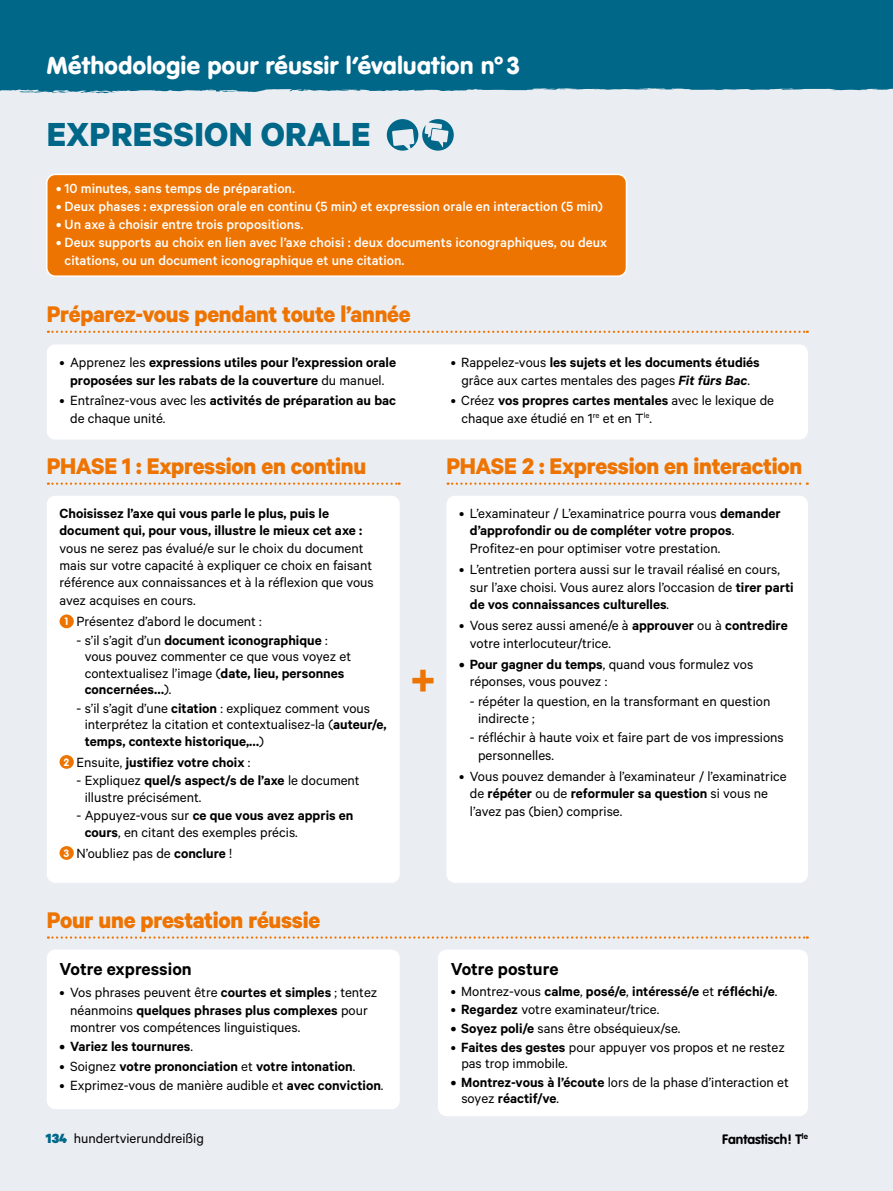
<style>
.page{position:relative;width:893px;height:1191px;background:#eaeef3}
.page>*{position:absolute;margin:0;border:0;box-sizing:border-box;transform-origin:0 0}
.t1{font:700 48px "Calibre";color:#ee7402}
.BAC_T1{font:700 37.5px "Calibre";letter-spacing:.01em;color:#006789}
.BAC_T2{font:700 25.5px "Calibre";letter-spacing:-.01em;color:#ee7402}
.t2{font:900 24px "VAG Rounded Std";letter-spacing:.02em;color:#fff}
.BAC_T3{font:600 19.5px "Calibre";color:#000}
.BAC_text_enunciado{font:15px/17.2px "Calibre";color:#000}
.BAC_list_123{font:15px/16.5px "Calibre";color:#000}
.BAC_lista_caja_naran{font:500 15px/18px "Calibre";color:#fff}
.BAC_list_123-2{font:600 15px/18px "Calibre";color:#000;text-align:center}
.footer_number_page{font:15px "Calibre";color:#000}
.t3{font:700 13.5px "VAG Rounded Std";color:#000}
.t4{font:700 10.5px "VAG Rounded Std";color:#fff}
.s1{font-weight:400}
.s2{font-weight:600}
.s3{font-weight:600;font-style:italic}
.s4{font-weight:900;color:#006789}
</style>
<div class="page">
<div style="left:0;top:0;width:893px;height:93px;background:#006789"></div>
<svg style="left:387px;top:119px;width:67px;height:32px"></svg>
<div style="left:47px;top:174px;width:579px;height:102px;background:#ee7402;border-radius:9px"></div>
<div style="left:46px;top:174px;width:581px;height:103px;border:2px solid #fff;border-radius:9px"></div>
<svg style="left:48px;top:331px;width:760px;height:2px"></svg>
<div style="left:47px;top:344px;width:761px;height:95px;background:#fff;border-radius:9px"></div>
<div style="left:47px;top:496px;width:353px;height:386px;background:#fff;border-radius:9px"></div>
<div style="left:60px;top:614px;width:14px;height:14px;background:#ee7402;border-radius:50%"></div>
<div style="left:60px;top:755px;width:14px;height:14px;background:#ee7402;border-radius:50%"></div>
<div style="left:60px;top:846px;width:14px;height:14px;background:#ee7402;border-radius:50%"></div>
<div style="left:446px;top:496px;width:362px;height:386px;background:#fff;border-radius:9px"></div>
<svg style="left:48px;top:482px;width:352px;height:3px"></svg>
<svg style="left:48px;top:936px;width:760px;height:2px"></svg>
<svg style="left:448px;top:482px;width:360px;height:3px"></svg>
<div style="left:47px;top:949px;width:353px;height:160px;background:#fff;border-radius:9px"></div>
<div style="left:438px;top:949px;width:370px;height:167px;background:#fff;border-radius:9px"></div>
<h3 class="t2" style="left:47px;top:51px;width:474px">Méthodologie pour réussir l’évaluation nº 3</h3>
<p class="BAC_T1" style="left:47px;top:112px;width:325px">EXPRESSION ORALE</p>
<p class="BAC_lista_caja_naran" style="left:56px;top:179px;width:240px">• 10 minutes, sans temps de préparation.</p>
<p class="BAC_lista_caja_naran" style="left:56px;top:197px;width:548px">• Deux phases : expression orale en continu (5 min) et expression orale en interaction (5 min)</p>
<p class="BAC_lista_caja_naran" style="left:56px;top:215px;width:249px">• Un axe à choisir entre trois propositions.</p>
<p class="BAC_lista_caja_naran" style="left:65px;top:233px;width:544px;text-indent:-9px">• Deux supports au choix en lien avec l’axe choisi : deux documents iconographiques, ou deux citations, ou un document iconographique et une citation.</p>
<p class="BAC_T2" style="left:47px;top:298px;width:365px">Préparez-vous pendant toute l’année</p>
<p class="BAC_list_123-2" style="left:60px;top:353px;width:338px"><span class="s1">• Apprenez les</span> expressions utiles pour l’expression orale proposées sur les rabats de la couverture <span class="s1">du manuel.</span></p>
<p class="BAC_text_enunciado" style="left:70px;top:391px;width:327px;line-height:18px;text-indent:-11px">• Entraînez-vous avec les <span class="s2">activités de préparation au bac </span>de chaque unité.</p>
<p class="BAC_text_enunciado" style="left:451px;top:353px;width:311px;line-height:18px;text-align:center">• Rappelez-vous <span class="s2">les sujets et les documents étudiés </span>grâce aux cartes mentales des pages <span class="s3">Fit fürs Bac</span>.</p>
<p class="BAC_text_enunciado" style="left:461px;top:391px;width:314px;line-height:18px;text-indent:-11px">• Créez <span class="s2">vos propres cartes mentales</span> avec le lexique de chaque axe étudié en 1<sup>re</sup> et en T<sup>le</sup>.</p>
<p class="BAC_T2" style="left:47px;top:450px;width:321px">PHASE 1 : Expression en continu</p>
<p class="BAC_text_enunciado" style="left:60px;top:504px;width:316px"><span class="s2">Choisissez l’axe qui vous parle le plus, puis le document qui, pour vous, illustre le mieux cet axe : </span>vous ne serez pas évalué/e sur le choix du document mais sur votre capacité à expliquer ce choix en faisant référence aux connaissances et à la réflexion que vous avez acquises en cours.</p>
<p class="BAC_list_123" style="left:77px;top:612px;width:187px">Présentez d’abord le document :</p>
<p class="BAC_list_123" style="left:85px;top:631px;width:268px;text-indent:-8px">- s’il s’agit d’un <span class="s2">document iconographique</span> : vous pouvez commenter ce que vous voyez et contextualisez l’image (<span class="s2">date, lieu, personnes concernées…</span>).</p>
<p class="BAC_list_123" style="left:85px;top:699px;width:303px;text-indent:-8px">- s’il s’agit d’une <span class="s2">citation</span> : expliquez comment vous interprétez la citation et contextualisez-la (<span class="s2">auteur/e, temps, contexte historique,…</span>)</p>
<p class="BAC_list_123-2" style="left:77px;top:752px;width:175px"><span class="s1">Ensuite,</span> justifiez votre choix <span class="s1">:</span></p>
<p class="BAC_list_123" style="left:85px;top:771px;width:277px;text-indent:-8px">- Expliquez <span class="s2">quel/s aspect/s de l’axe</span> le document illustre précisément.</p>
<p class="BAC_list_123" style="left:85px;top:807px;width:270px;text-indent:-8px">- Appuyez-vous sur <span class="s2">ce que vous avez appris en cours</span>, en citant des exemples précis.</p>
<p class="BAC_list_123" style="left:77px;top:844px;width:157px">N’oubliez pas de <span class="s2">conclure</span> !</p>
<p class="t4" style="left:64px;top:615px;width:5px">1</p>
<p class="t4" style="left:63px;top:756px;width:8px">2</p>
<p class="t4" style="left:63px;top:847px;width:8px">3</p>
<p class="BAC_T2" style="left:47px;top:904px;width:275px">Pour une prestation réussie</p>
<p class="BAC_T3" style="left:60px;top:957px;width:134px">Votre expression</p>
<p class="BAC_text_enunciado" style="left:70px;top:983px;width:309px;text-indent:-11px">• Vos phrases peuvent être <span class="s2">courtes et simples</span> ; tentez néanmoins <span class="s2">quelques phrases plus complexes</span> pour montrer vos compétences linguistiques.</p>
<p class="BAC_list_123-2" style="left:60px;top:1037px;width:135px">• Variez les tournures<span class="s1">.</span></p>
<p class="BAC_list_123-2" style="left:60px;top:1057px;width:297px"><span class="s1">• Soignez</span> votre prononciation <span class="s1">et</span> votre intonation<span class="s1">.</span></p>
<p class="BAC_text_enunciado" style="left:60px;top:1076px;width:325px">• Exprimez-vous de manière audible et <span class="s2">avec conviction</span>.</p>
<p class="footer_number_page" style="left:46px;top:1129px;width:159px"><span class="s4">134</span> hundertvierunddreißig</p>
<p class="t1" style="left:410px;top:651px;width:27px">+</p>
<p class="BAC_T2" style="left:446px;top:450px;width:357px">PHASE 2 : Expression en interaction</p>
<p class="BAC_text_enunciado" style="left:470px;top:504px;width:312px;text-indent:-11px">• L’examinateur / L’examinatrice pourra vous <span class="s2">demander d’approfondir ou de compléter votre propos</span>.<br>Profitez-en pour optimiser votre prestation.</p>
<p class="BAC_text_enunciado" style="left:470px;top:560px;width:325px;text-indent:-11px">• L’entretien portera aussi sur le travail réalisé en cours, sur l’axe choisi. Vous aurez alors l’occasion de <span class="s2">tirer parti de vos connaissances culturelles</span>.</p>
<p class="BAC_text_enunciado" style="left:470px;top:616px;width:319px;text-indent:-11px">• Vous serez aussi amené/e à <span class="s2">approuver</span> ou à <span class="s2">contredire </span>votre interlocuteur/trice.</p>
<p class="BAC_text_enunciado" style="left:470px;top:655px;width:285px;text-indent:-11px"><span class="s2">• Pour gagner du temps</span>, quand vous formulez vos réponses, vous pouvez :</p>
<p class="BAC_list_123" style="left:478px;top:692px;width:294px;line-height:17.2px;text-indent:-8px">- répéter la question, en la transformant en question indirecte ;</p>
<p class="BAC_list_123" style="left:478px;top:728px;width:307px;line-height:17.2px;text-indent:-8px">- réfléchir à haute voix et faire part de vos impressions personnelles.</p>
<p class="BAC_text_enunciado" style="left:470px;top:767px;width:318px;text-indent:-11px">• Vous pouvez demander à l’examinateur / l’examinatrice de <span class="s2">répéter</span> ou de <span class="s2">reformuler sa question</span> si vous ne l’avez pas (bien) comprise.</p>
<p class="BAC_T3" style="left:451px;top:957px;width:109px">Votre posture</p>
<p class="BAC_list_123-2" style="left:451px;top:981px;width:328px"><span class="s1">• Montrez-vous</span> calme<span class="s1">,</span> posé/e<span class="s1">,</span> intéressé/e <span class="s1">et</span> réfléchi/e<span class="s1">.</span></p>
<p class="BAC_text_enunciado" style="left:451px;top:1000px;width:210px">• <span class="s2">Regardez</span> votre examinateur/trice.</p>
<p class="BAC_text_enunciado" style="left:451px;top:1019px;width:231px"><span class="s2">• Soyez poli/e</span> sans être obséquieux/se.</p>
<p class="BAC_text_enunciado" style="left:461px;top:1038px;width:325px;line-height:16.5px;text-indent:-11px">• <span class="s2">Faites des gestes</span> pour appuyer vos propos et ne restez pas trop immobile.</p>
<p class="BAC_text_enunciado" style="left:461px;top:1073px;width:329px;line-height:16.5px;text-indent:-11px"><span class="s2">• Montrez-vous à l’écoute</span> lors de la phase d’interaction et soyez <span class="s2">réactif/ve</span>.</p>
<p class="t3" style="left:722px;top:1131px;width:87px">Fantastisch! T<sup>le</sup></p>
</div>
